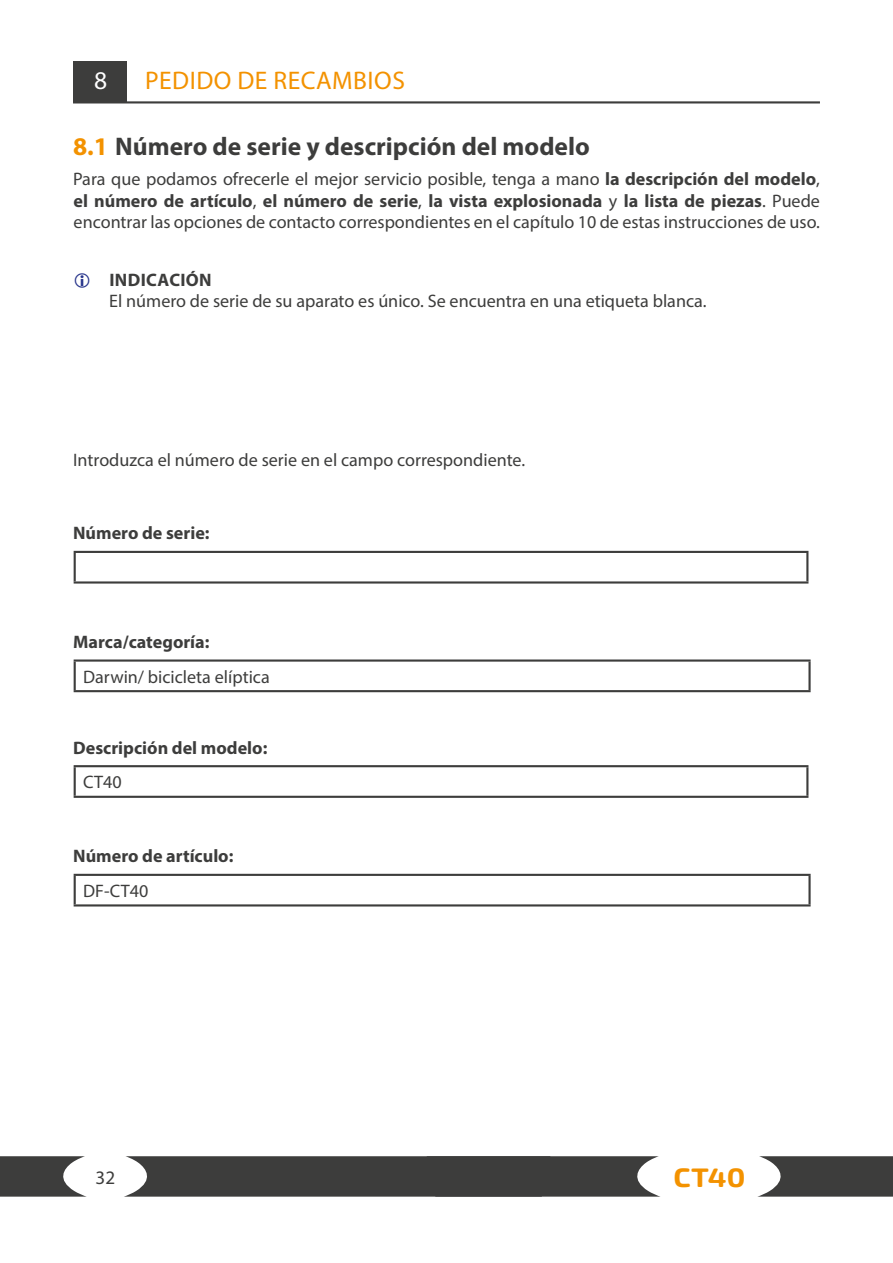
<style>
.page{position:relative;width:893px;height:1263px;background:#fff}
.page>*{position:absolute;margin:0;border:0;box-sizing:border-box;transform-origin:0 0}
.t1{font:700 26.7px "Exo Soft";color:#f39200;scale:1.11 1}
.t2{font:700 25.5px "Myriad Pro";color:#3d3d3c}
.t3{font:25.5px "Myriad Pro";letter-spacing:.02em;color:#f39200}
.t4{font:25.5px "Myriad Pro";color:#fff}
.t5{font:19.05px "Myriad Pro";color:#3d3d3c}
.Text_Hinweise{font:18.15px/21.3px "Myriad Pro";color:#3d3d3c;text-align:justify}
.t6{font:700 18.15px "Myriad Pro";color:#3d3d3c}
.Inhalt_2{font:18.15px "Myriad Pro";color:#3d3d3c}
.t7{font:700 18.15px "Myriad Pro";letter-spacing:.02em;color:#3d3d3c}
.s1{color:#f39200}
.s2{font-weight:700}
</style>
<div class="page">
<svg style="left:0;top:1156px;width:85px;height:40px"></svg>
<svg style="left:126px;top:1156px;width:533px;height:40px;background:#484847"></svg>
<svg style="left:759px;top:1156px;width:134px;height:40px;background:#535352"></svg>
<div style="left:73px;top:61px;width:53px;height:41px;background:#3d3d3c"></div>
<hr style="left:73px;top:101px;width:747px;height:2px;background:#3d3d3c">
<hr style="left:74px;top:553px;width:2px;height:28px;background:#3d3d3c">
<hr style="left:74px;top:551px;width:734px;height:2px;background:#3d3d3c">
<hr style="left:806px;top:553px;width:2px;height:28px;background:#3d3d3c">
<hr style="left:74px;top:581px;width:734px;height:2px;background:#3d3d3c">
<hr style="left:74px;top:659px;width:737px;height:3px;background:#3d3d3c">
<hr style="left:74px;top:662px;width:2px;height:28px;background:#3d3d3c">
<hr style="left:808px;top:662px;width:3px;height:28px;background:#3d3d3c">
<hr style="left:74px;top:690px;width:737px;height:2px;background:#3d3d3c">
<hr style="left:74px;top:765px;width:734px;height:2px;background:#3d3d3c">
<hr style="left:74px;top:767px;width:2px;height:29px;background:#3d3d3c">
<hr style="left:806px;top:767px;width:2px;height:29px;background:#3d3d3c">
<hr style="left:74px;top:796px;width:734px;height:2px;background:#3d3d3c">
<hr style="left:74px;top:874px;width:737px;height:2px;background:#3d3d3c">
<hr style="left:74px;top:876px;width:2px;height:28px;background:#3d3d3c">
<hr style="left:808px;top:876px;width:3px;height:28px;background:#3d3d3c">
<hr style="left:74px;top:904px;width:737px;height:2px;background:#3d3d3c">
<p class="t4" style="left:94px;top:65px;width:15px">8</p>
<p class="t3" style="left:145px;top:65px;width:261px">PEDIDO DE RECAMBIOS</p>
<p class="t2" style="left:73px;top:130px;width:518px"><span class="s1">8.1</span> Número de serie y descripción del modelo</p>
<p class="Text_Hinweise" style="left:73px;top:168px;width:748px">Para que podamos ofrecerle el mejor servicio posible, tenga a mano <span class="s2">la descripción del modelo</span>, <span class="s2">el número de artículo</span>, <span class="s2">el número de serie</span>, <span class="s2">la vista explosionada</span> y <span class="s2">la lista de piezas</span>. Puede encontrar las opciones de contacto correspondientes en el capítulo 10 de estas instrucciones de uso.</p>
<p class="t7" style="left:109px;top:268px;width:104px">INDICACIÓN</p>
<p class="Text_Hinweise" style="left:109px;top:290px;width:599px">El número de serie de su aparato es único. Se encuentra en una etiqueta blanca.</p>
<p class="Text_Hinweise" style="left:73px;top:449px;width:454px">Introduzca el número de serie en el campo correspondiente.</p>
<p class="t6" style="left:73px;top:521px;width:138px">Número de serie:</p>
<p class="t6" style="left:73px;top:630px;width:138px">Marca/categoría:</p>
<p class="Inhalt_2" style="left:83px;top:665px;width:188px">Darwin/ bicicleta elíptica</p>
<p class="t6" style="left:73px;top:736px;width:196px">Descripción del modelo:</p>
<p class="Inhalt_2" style="left:83px;top:771px;width:40px">CT40</p>
<p class="t6" style="left:73px;top:844px;width:162px">Número de artículo:</p>
<p class="Inhalt_2" style="left:83px;top:880px;width:67px">DF-CT40</p>
<p class="t5" style="left:96px;top:1166px;width:21px">32</p>
<h1 class="t1" style="left:674px;top:1161px;width:66px">CT40</h1>
</div>
